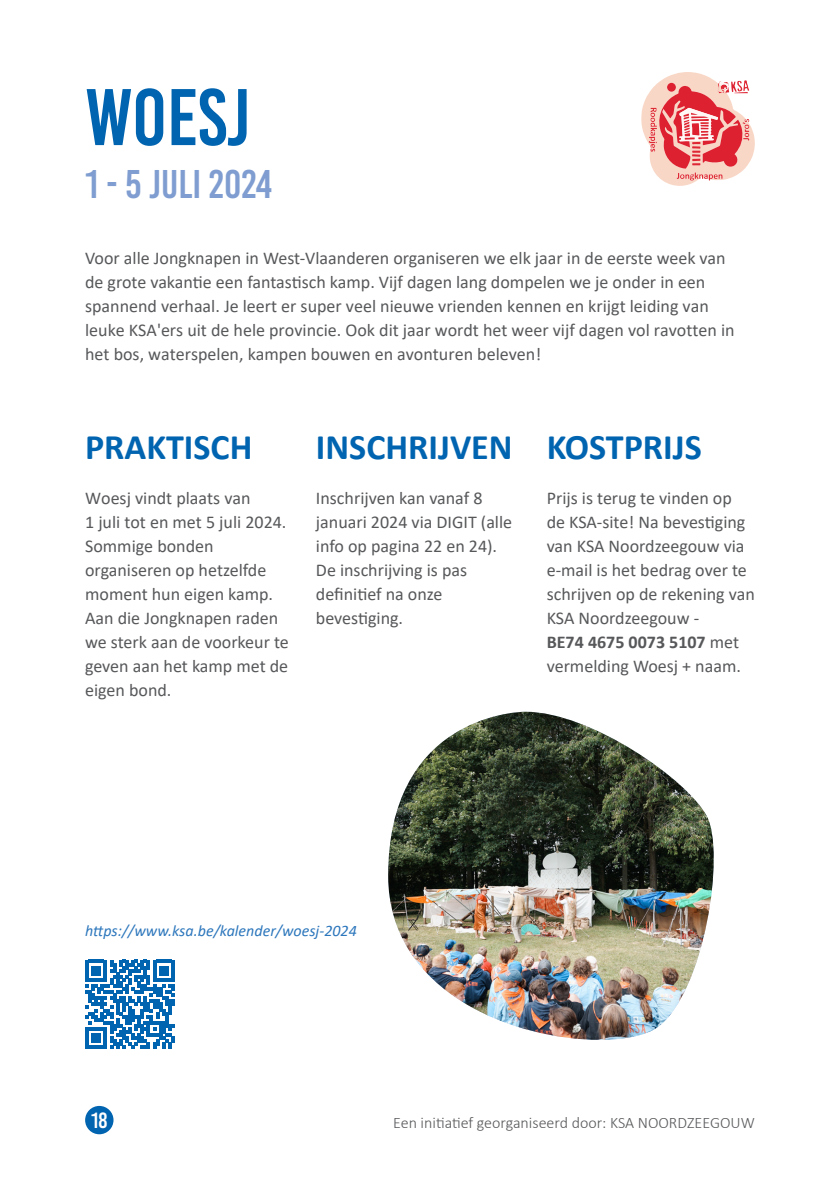
<style>
.page{position:relative;width:840px;height:1191px;background:#fff}
.page>*{position:absolute;margin:0;border:0;box-sizing:border-box;transform-origin:0 0}
.t1{font:80px "Bebas Kai";color:#0164b0}
.t2{font:40px "Bebas Kai";color:#7f9dd0}
.t3{font:700 36px "Calibri";color:#0164b0}
.t4{font:22px "Bebas Kai";color:#fff}
.t5{font:18px/24px "Calibri";color:#57585a}
.t6{font:300 16px "Calibri";color:#57585a}
.t7{font:italic 16px "Calibri";color:#2d77bc}
.s1{font-weight:700}
</style>
<div class="page">
<div style="left:85px;top:1106px;width:28px;height:28px;background:#0164b0;border-radius:50%"></div>
<svg style="left:85px;top:960px;width:89px;height:88px"></svg>
<svg style="left:641px;top:72px;width:113px;height:114px"></svg>
<img style="left:388px;top:711px;width:326px;height:328px">
<p class="t1" style="left:85px;top:74px;width:167px">WOESJ</p>
<p class="t2" style="left:85px;top:163px;width:188px">1 - 5 JULI 2024</p>
<p class="t5" style="left:85px;top:246px;width:650px">Voor alle Jongknapen in West-Vlaanderen organiseren we elk jaar in de eerste week van de grote vakantie een fantastisch kamp. Vijf dagen lang dompelen we je onder in een spannend verhaal. Je leert er super veel nieuwe vrienden kennen en krijgt leiding van leuke KSA'ers uit de hele provincie. Ook dit jaar wordt het weer vijf dagen vol ravotten in het bos, waterspelen, kampen bouwen en avonturen beleven!</p>
<p class="t3" style="left:85px;top:422px;width:169px">PRAKTISCH</p>
<p class="t3" style="left:316px;top:422px;width:198px">INSCHRIJVEN</p>
<p class="t3" style="left:546px;top:422px;width:156px">KOSTPRIJS</p>
<p class="t5" style="left:85px;top:486px;width:205px">Woesj vindt plaats van<br>1 juli tot en met 5 juli 2024.<br>Sommige bonden organiseren op hetzelfde moment hun eigen kamp.<br>Aan die Jongknapen raden we sterk aan de voorkeur te geven aan het kamp met de eigen bond.</p>
<p class="t5" style="left:316px;top:486px;width:198px">Inschrijven kan vanaf 8 januari 2024 via DIGIT (alle info op pagina 22 en 24).<br>De inschrijving is pas definitief na onze bevestiging.</p>
<p class="t5" style="left:546px;top:486px;width:209px">Prijs is terug te vinden op<br>de KSA-site! Na bevestiging van KSA Noordzeegouw via e-mail is het bedrag over te schrijven op de rekening van<br>KSA Noordzeegouw -<br><span class="s1">BE74 4675 0073 5107</span> met vermelding Woesj + naam.</p>
<p class="t7" style="left:85px;top:920px;width:273px">https://www.ksa.be/kalender/woesj-2024</p>
<p class="t4" style="left:91px;top:1109px;width:18px">18</p>
<p class="t6" style="left:393px;top:1113px;width:363px">Een initiatief georganiseerd door: KSA NOORDZEEGOUW</p>
</div>
